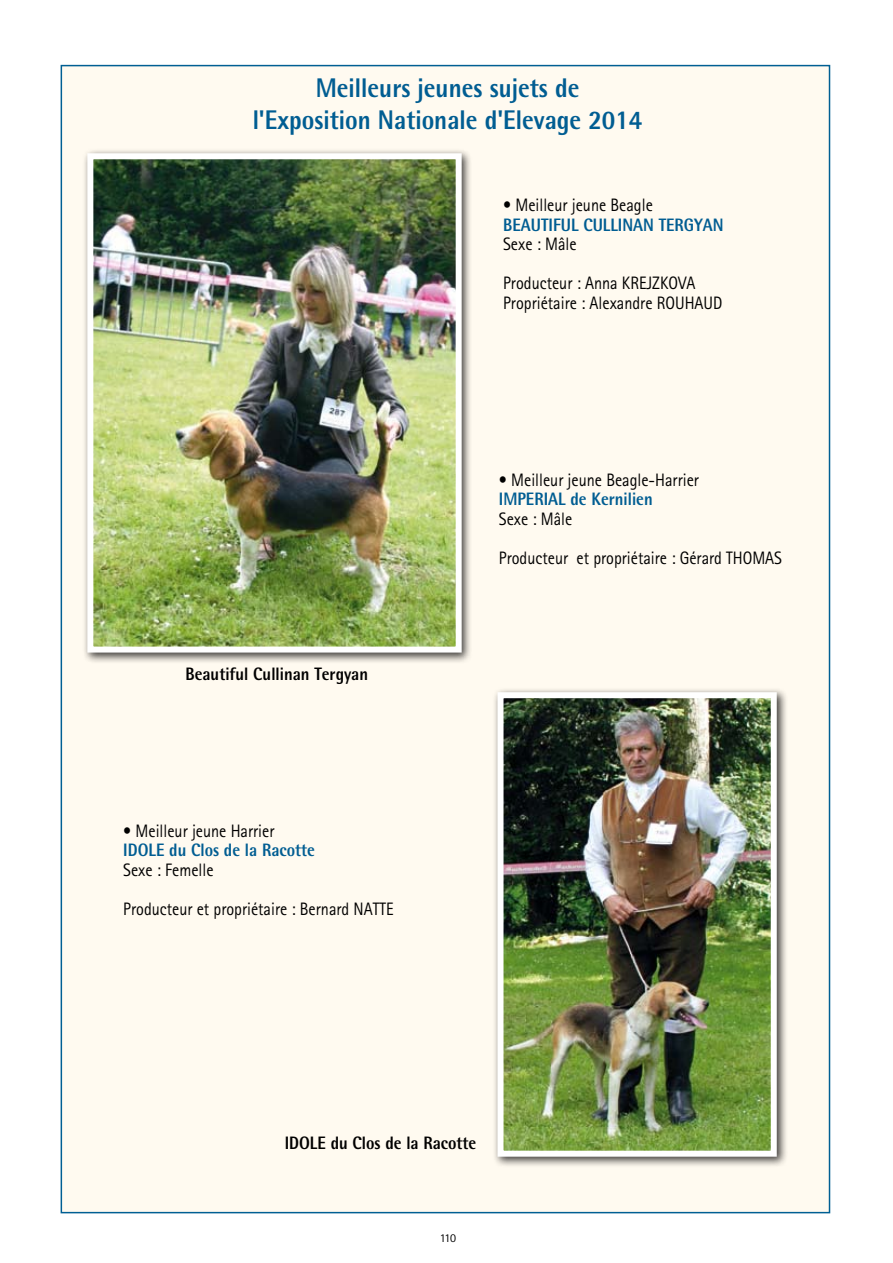
<style>
.page{position:relative;width:893px;height:1263px;background:#fff}
.page>*{position:absolute;margin:0;border:0;box-sizing:border-box;transform-origin:0 0}
.t1{font:800 27px/32.4px "Rotis Semi Sans";color:#005d92;text-align:center;scale:.9 1}
.t2{font:18px/39px "Rotis Sans Serif";color:#000;scale:.9 1}
.t3{font:800 18px "Rotis Semi Sans";color:#005d92;scale:.9 1}
.t4{font:800 18px "Rotis Semi Sans";color:#000;scale:.9 1}
.t5{font:12px "Rotis Sans Serif";color:#000}
</style>
<div class="page">
<div style="left:61px;top:65px;width:769px;height:1148px;background:#fffaf0;border:2px solid #005f93"></div>
<div style="left:82px;top:148px;width:391px;height:516px;background:#000;opacity:.75"></div>
<img style="left:94px;top:160px;width:361px;height:485px">
<div style="left:87px;top:153px;width:375px;height:499px;border:6px solid #fff"></div>
<div style="left:492px;top:687px;width:296px;height:480px;background:#000;opacity:.75"></div>
<img style="left:504px;top:699px;width:266px;height:451px">
<div style="left:497px;top:692px;width:280px;height:465px;border:6px solid #fff"></div>
<h1 class="t1" style="left:253px;top:71px;width:435px">Meilleurs jeunes sujets de<br>l'Exposition Nationale d'Elevage 2014</h1>
<p class="t2" style="left:503px;top:186px;width:168px">• Meilleur jeune Beagle</p>
<p class="t3" style="left:503px;top:213px;width:246px">BEAUTIFUL CULLINAN TERGYAN</p>
<p class="t2" style="left:503px;top:225px;width:215px">Sexe : Mâle<br>Producteur : Anna KREJZKOVA</p>
<p class="t2" style="left:503px;top:283px;width:245px">Propriétaire : Alexandre ROUHAUD</p>
<p class="t4" style="left:185px;top:662px;width:204px">Beautiful Cullinan Tergyan</p>
<p class="t2" style="left:123px;top:811px;width:169px">• Meilleur jeune Harrier</p>
<p class="t3" style="left:123px;top:838px;width:214px">IDOLE du Clos de la Racotte</p>
<p class="t2" style="left:123px;top:850px;width:302px">Sexe : Femelle<br>Producteur et propriétaire : Bernard NATTE</p>
<p class="t2" style="left:499px;top:460px;width:224px">• Meilleur jeune Beagle-Harrier</p>
<p class="t3" style="left:499px;top:488px;width:172px">IMPERIAL de Kernilien</p>
<p class="t2" style="left:499px;top:499px;width:316px">Sexe : Mâle<br>Producteur et propriétaire : Gérard THOMAS</p>
<p class="t4" style="left:285px;top:1131px;width:214px">IDOLE du Clos de la Racotte</p>
<p class="t5" style="left:440px;top:1231px;width:18px">110</p>
</div>
